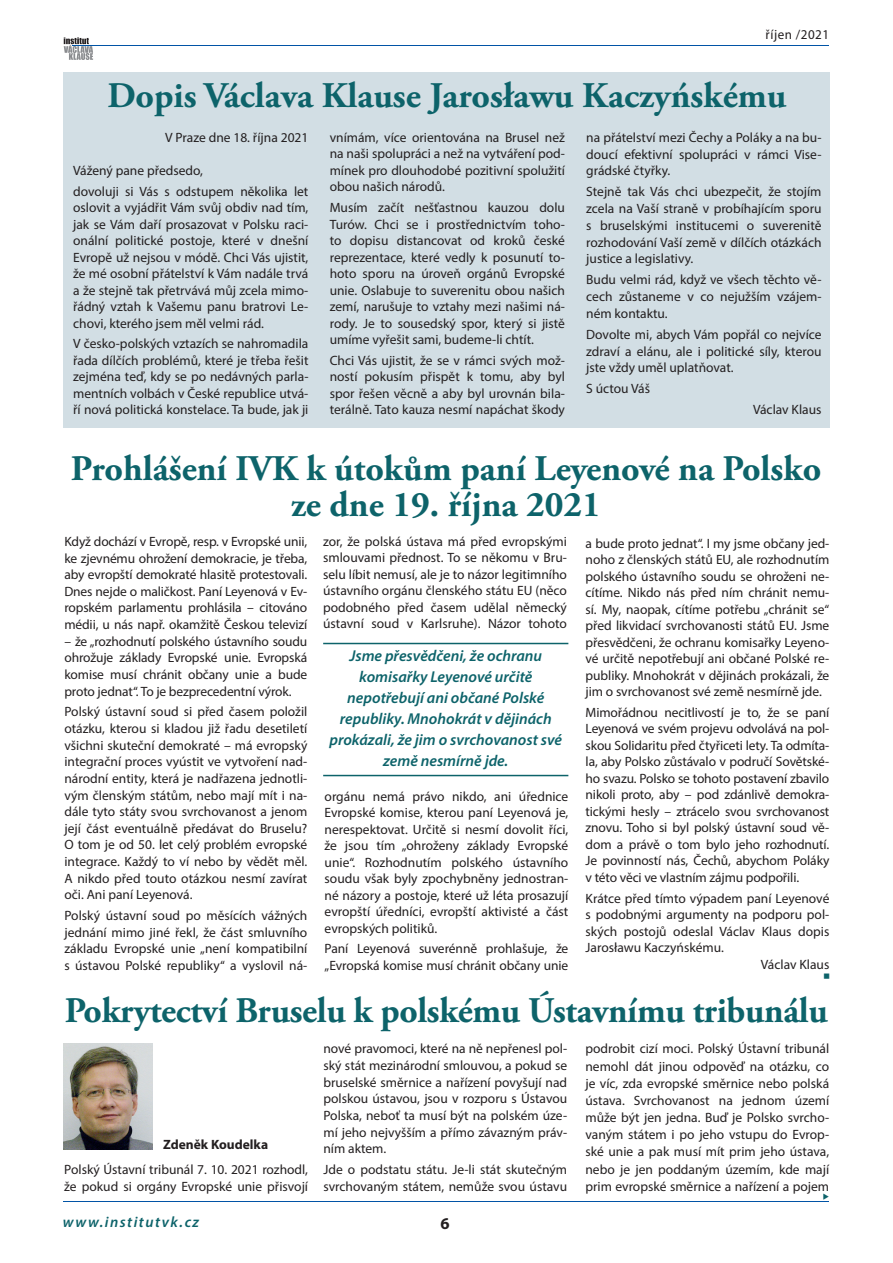
<style>
.page{position:relative;width:893px;height:1263px;background:#fff}
.page>*{position:absolute;margin:0;border:0;box-sizing:border-box;transform-origin:0 0}
.t1{font:700 36px/36px "Adobe Garamond Pro";color:#0d636a;text-align:center}
.t2{font:700 16.5px "Myriad Pro";color:#231f20}
.t3{font:italic 600 15.75px/21px "Myriad Pro";color:#0d636a;text-align:center}
.t4{font:italic 600 15px "Myriad Pro";letter-spacing:.1em;color:#0d636a}
.t5{font:13.5px/16.5px "Myriad Pro";color:#231f20;text-align:justify}
.t6{font:700 13.5px "Myriad Pro";color:#231f20}
.t7{font:13.5px "Myriad Pro";letter-spacing:.04em;color:#231f20}
</style>
<div class="page">
<svg style="left:64px;top:37px;width:29px;height:23px"></svg>
<hr style="left:72px;top:45px;width:242px;height:1px;background:#0154a6">
<hr style="left:149px;top:45px;width:679px;height:1px;background:#0154a6">
<hr style="left:64px;top:1201px;width:765px;height:1px;background:#0154a6">
<img style="left:63px;top:1043px;width:89px;height:106px">
<div style="left:64px;top:72px;width:766px;height:356px;background:#d2dee4"></div>
<hr style="left:323px;top:643px;width:245px;height:1px;background:#0d636a">
<hr style="left:323px;top:775px;width:245px;height:1px;background:#0d636a">
<p class="t7" style="left:766px;top:26px;width:65px">říjen /2021</p>
<h1 class="t1" style="left:107px;top:78px;width:680px">Dopis Václava Klause Jarosławu Kaczyńskému</h1>
<p class="t5" style="left:165px;top:129px;width:145px">V Praze dne 18. října 2021</p>
<p class="t5" style="left:73px;top:160px;width:237px;line-height:20.7px">Vážený pane předsedo,<br>dovoluji si Vás s odstupem několika let</p>
<p class="t5" style="left:73px;top:199px;width:237px">oslovit a vyjádřit Vám svůj obdiv nad tím, jak se Vám daří prosazovat v Polsku raci&shy;onální politické postoje, které v dnešní Evropě už nejsou v módě. Chci Vás ujistit, že mé osobní přátelství k Vám nadále trvá a že stejně tak přetrvává můj zcela mimo&shy;řádný vztah k Vašemu panu bratrovi Le&shy;chovi, kterého jsem měl velmi rád.</p>
<p class="t5" style="left:73px;top:335px;width:237px">V česko-polských vztazích se nahromadila řada dílčích problémů, které je třeba řešit zejména teď, kdy se po nedávných parla&shy;mentních volbách v České republice utvá&shy;ří nová politická konstelace. Ta bude, jak ji</p>
<p class="t5" style="left:586px;top:129px;width:237px">na přátelství mezi Čechy a Poláky a na bu&shy;doucí efektivní spolupráci v rámci Vise&shy;grádské čtyřky.</p>
<p class="t5" style="left:586px;top:183px;width:237px">Stejně tak Vás chci ubezpečit, že stojím zcela na Vaší straně v probíhajícím sporu s bruselskými institucemi o suverenitě rozhodování Vaší země v dílčích otázkách justice a legislativy.</p>
<p class="t5" style="left:586px;top:271px;width:237px">Budu velmi rád, když ve všech těchto vě&shy;cech zůstaneme v co nejužším vzájem&shy;ném kontaktu.</p>
<p class="t5" style="left:586px;top:326px;width:237px">Dovolte mi, abych Vám popřál co nejvíce zdraví a elánu, ale i politické síly, kterou jste vždy uměl uplatňovat.</p>
<p class="t5" style="left:586px;top:380px;width:65px">S úctou Váš</p>
<p class="t5" style="left:753px;top:401px;width:70px">Václav Klaus</p>
<h1 class="t1" style="left:71px;top:451px;width:752px">Prohlášení IVK k útokům paní Leyenové na Polsko ze dne 19. října 2021</h1>
<p class="t5" style="left:330px;top:129px;width:237px">vnímám, více orientována na Brusel než na naši spolupráci a než na vytváření pod&shy;mínek pro dlouhodobé pozitivní spolužití obou našich národů.</p>
<p class="t5" style="left:330px;top:199px;width:237px">Musím začít nešťastnou kauzou dolu Turów. Chci se i prostřednictvím toho&shy;to dopisu distancovat od kroků české reprezentace, které vedly k posunutí to&shy;hoto sporu na úroveň orgánů Evropské unie. Oslabuje to suverenitu obou našich zemí, narušuje to vztahy mezi našimi ná&shy;rody. Je to sousedský spor, který si jistě umíme vyřešit sami, budeme-li chtít.</p>
<p class="t5" style="left:330px;top:352px;width:237px">Chci Vás ujistit, že se v rámci svých mož&shy;ností pokusím přispět k tomu, aby byl spor řešen věcně a aby byl urovnán bila&shy;terálně. Tato kauza nesmí napáchat škody</p>
<p class="t5" style="left:64px;top:533px;width:244px">Když dochází v Evropě, resp. v Evropské unii, ke zjevnému ohrožení demokracie, je třeba, aby evropští demokraté hlasitě protestovali.<br>Dnes nejde o maličkost. Paní Leyenová v Ev&shy;ropském parlamentu prohlásila – citováno médii, u nás např. okamžitě Českou televizí</p>
<p class="t5" style="left:64px;top:633px;width:244px">– že „rozhodnutí polského ústavního soudu ohrožuje základy Evropské unie. Evropská komise musí chránit občany unie a bude proto jednat“. To je bezprecedentní výrok.</p>
<p class="t5" style="left:64px;top:703px;width:244px">Polský ústavní soud si před časem položil otázku, kterou si kladou již řadu desetiletí všichni skuteční demokraté – má evropský integrační proces vyústit ve vytvoření nad&shy;národní entity, která je nadřazena jednotli&shy;vým členským státům, nebo mají mít i na&shy;dále tyto státy svou svrchovanost a jenom její část eventuálně předávat do Bruselu?<br>O tom je od 50. let celý problém evropské integrace. Každý to ví nebo by vědět měl.<br>A nikdo před touto otázkou nesmí zavírat oči. Ani paní Leyenová.</p>
<p class="t5" style="left:64px;top:907px;width:244px">Polský ústavní soud po měsících vážných jednání mimo jiné řekl, že část smluvního základu Evropské unie „není kompatibilní s ústavou Polské republiky“ a vyslovil ná-</p>
<p class="t5" style="left:323px;top:533px;width:245px">zor, že polská ústava má před evropskými smlouvami přednost. To se někomu v Bru&shy;selu líbit nemusí, ale je to názor legitimního ústavního orgánu členského státu EU (něco podobného před časem udělal německý ústavní soud v Karlsruhe). Názor tohoto</p>
<p class="t5" style="left:586px;top:534px;width:245px">a bude proto jednat“. I my jsme občany jed&shy;noho z členských států EU, ale rozhodnutím polského ústavního soudu se ohroženi ne&shy;cítíme. Nikdo nás před ním chránit nemu&shy;sí. My, naopak, cítíme potřebu „chránit se“ před likvidací svrchovanosti států EU. Jsme přesvědčeni, že ochranu komisařky Leyeno&shy;vé určitě nepotřebují ani občané Polské re&shy;publiky. Mnohokrát v dějinách prokázali, že jim o svrchovanost své země nesmírně jde.</p>
<p class="t5" style="left:586px;top:704px;width:245px">Mimořádnou necitlivostí je to, že se paní Leyenová ve svém projevu odvolává na pol&shy;skou Solidaritu před čtyřiceti lety. Ta odmíta&shy;la, aby Polsko zůstávalo v područí Sovětské&shy;ho svazu. Polsko se tohoto postavení zbavilo nikoli proto, aby – pod zdánlivě demokra&shy;tickými hesly – ztrácelo svou svrchovanost znovu. Toho si byl polský ústavní soud vě&shy;dom a právě o tom bylo jeho rozhodnutí.<br>Je povinností nás, Čechů, abychom Poláky v této věci ve vlastním zájmu podpořili.</p>
<p class="t5" style="left:586px;top:889px;width:245px">Krátce před tímto výpadem paní Leyenové</p>
<p class="t5" style="left:586px;top:906px;width:245px">s podobnými argumenty na podporu pol-</p>
<p class="t5" style="left:586px;top:922px;width:245px">ských postojů odeslal Václav Klaus dopis</p>
<p class="t5" style="left:586px;top:939px;width:140px">Jarosławu Kaczyńskému.</p>
<p class="t5" style="left:761px;top:955px;width:70px">Václav Klaus</p>
<p class="t3" style="left:329px;top:645px;width:234px">Jsme přesvědčeni, že ochranu komisařky Leyenové určitě nepotřebují ani občané Polské republiky. Mnohokrát v dějinách prokázali, že jim o svrchovanost své země nesmírně jde.</p>
<p class="t5" style="left:325px;top:788px;width:245px">orgánu nemá právo nikdo, ani úřednice Evropské komise, kterou paní Leyenová je, nerespektovat. Určitě si nesmí dovolit říci, že jsou tím „ohroženy základy Evropské unie“. Rozhodnutím polského ústavního soudu však byly zpochybněny jednostran&shy;né názory a postoje, které už léta prosazují evropští úředníci, evropští aktivisté a část evropských politiků.</p>
<p class="t5" style="left:325px;top:940px;width:245px">Paní Leyenová suverénně prohlašuje, že „Evropská komise musí chránit občany unie</p>
<h1 class="t1" style="left:65px;top:993px;width:765px">Pokrytectví Bruselu k polskému Ústavnímu tribunálu</h1>
<p class="t5" style="left:323px;top:1040px;width:245px">nové pravomoci, které na ně nepřenesl pol&shy;ský stát mezinárodní smlouvou, a pokud se bruselské směrnice a nařízení povyšují nad polskou ústavou, jsou v rozporu s Ústavou Polska, neboť ta musí být na polském úze&shy;mí jeho nejvyšším a přímo závazným práv&shy;ním aktem.</p>
<p class="t5" style="left:323px;top:1161px;width:245px">Jde o podstatu státu. Je-li stát skutečným svrchovaným státem, nemůže svou ústavu</p>
<p class="t5" style="left:585px;top:1040px;width:245px;line-height:17.1px">podrobit cizí moci. Polský Ústavní tribunál nemohl dát jinou odpověď na otázku, co je víc, zda evropské směrnice nebo polská ústava. Svrchovanost na jednom území může být jen jedna. Buď je Polsko svrcho&shy;vaným státem i po jeho vstupu do Evrop&shy;ské unie a pak musí mít prim jeho ústava, nebo je jen poddaným územím, kde mají prim evropské směrnice a nařízení a pojem</p>
<p class="t6" style="left:163px;top:1136px;width:107px">Zdeněk Koudelka</p>
<p class="t5" style="left:64px;top:1161px;width:245px">Polský Ústavní tribunál 7. 10. 2021 rozhodl, že pokud si orgány Evropské unie přisvojí</p>
<p class="t4" style="left:63px;top:1212px;width:138px">www.institutvk.cz</p>
<p class="t2" style="left:440px;top:1213px;width:11px">6</p>
</div>
